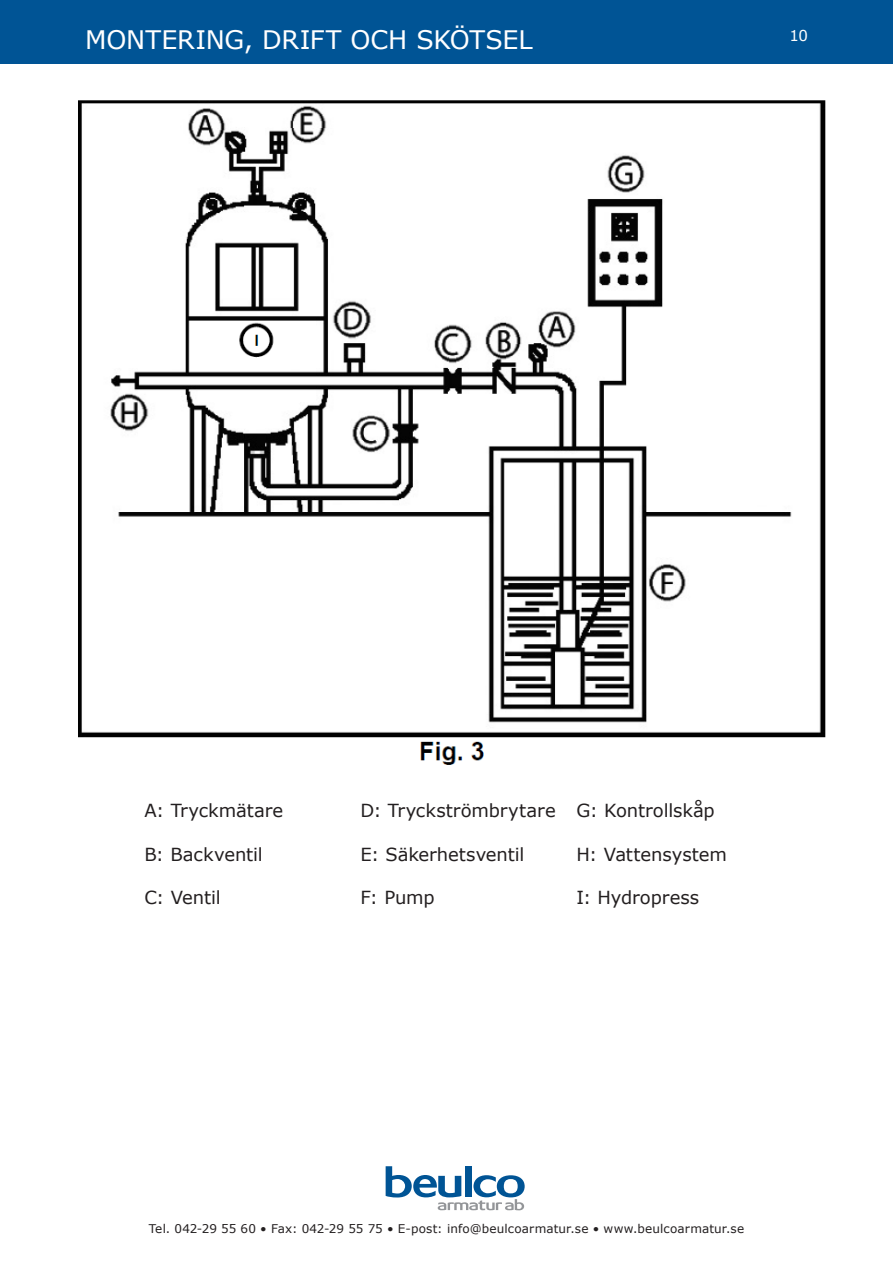
<style>
.page{position:relative;width:893px;height:1263px;background:#fff}
.page>*{position:absolute;margin:0;border:0;box-sizing:border-box;transform-origin:0 0}
.t1{font:25.5px "Verdana";letter-spacing:-.005em;color:#fff}
.t2{font:18px "Verdana";letter-spacing:-.005em;color:#231f20}
.t3{font:15px "Verdana";color:#fff}
.t4{font:12px "Verdana";letter-spacing:.01em;color:#231f20}
</style>
<div class="page">
<div style="left:0;top:0;width:893px;height:64px;background:#005495"></div>
<svg style="left:386px;top:1166px;width:139px;height:44px"></svg>
<img style="left:78px;top:100px;width:748px;height:665px">
<h1 class="t1" style="left:85px;top:30px;width:449px">MONTERING, DRIFT OCH SKÖTSEL</h1>
<p class="t3" style="left:789px;top:25px;width:20px">10</p>
<p class="t2" style="left:145px;top:798px;width:140px">A: Tryckmätare</p>
<p class="t2" style="left:361px;top:798px;width:356px">D: Tryckströmbrytare G: Kontrollskåp</p>
<p class="t2" style="left:145px;top:842px;width:120px">B: Backventil</p>
<p class="t2" style="left:361px;top:842px;width:165px">E: Säkerhetsventil</p>
<p class="t2" style="left:577px;top:842px;width:152px">H: Vattensystem</p>
<p class="t2" style="left:145px;top:885px;width:78px">C: Ventil</p>
<p class="t2" style="left:361px;top:885px;width:76px">F: Pump</p>
<p class="t2" style="left:577px;top:885px;width:124px">I: Hydropress</p>
<p class="t4" style="left:149px;top:1224px;width:597px">Tel. 042-29 55 60 • Fax: 042-29 55 75 • E-post: info@beulcoarmatur.se • www.beulcoarmatur.se</p>
</div>
